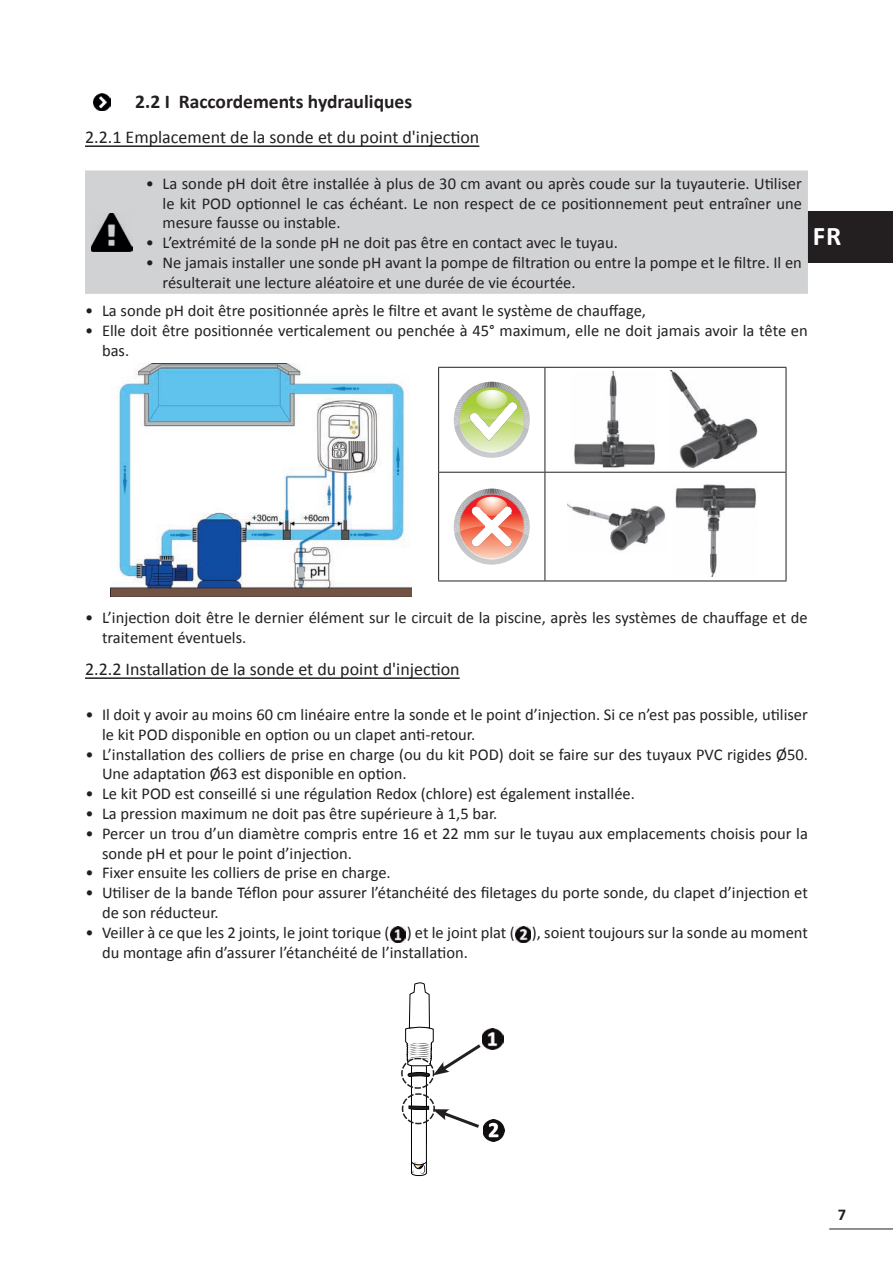
<style>
.page{position:relative;width:893px;height:1263px;background:#fff}
.page>*{position:absolute;margin:0;border:0;box-sizing:border-box;transform-origin:0 0}
.t1{font:700 27px "Calibri";color:#fff}
.t2{font:700 19.5px "Calibri";color:#231f20}
.t3{font:18px "Calibri";color:#231f20}
.t4{font:16.5px/19.8px "Calibri";color:#231f20}
.t5{font:700 16.5px "Calibri";color:#231f20}
</style>
<div class="page">
<hr style="left:829px;top:1228px;width:64px;height:1px;background:#231f20">
<div style="left:808px;top:211px;width:85px;height:51px;background:#231f20"></div>
<hr style="left:85px;top:145px;width:394px;height:2px;background:#231f20">
<hr style="left:85px;top:677px;width:375px;height:2px;background:#231f20">
<img style="left:94px;top:94px;width:17px;height:17px">
<div style="left:85px;top:170px;width:723px;height:124px;background:#d1d2d4"></div>
<img style="left:91px;top:213px;width:41px;height:38px">
<img style="left:391px;top:927px;width:15px;height:15px">
<img style="left:516px;top:927px;width:15px;height:15px">
<img style="left:484px;top:1028px;width:19px;height:22px">
<img style="left:484px;top:1120px;width:20px;height:21px">
<svg style="left:401px;top:982px;width:83px;height:194px"></svg>
<img style="left:111px;top:364px;width:301px;height:232px">
<hr style="left:438px;top:367px;width:107px;height:1px;background:#231f20">
<hr style="left:438px;top:368px;width:1px;height:104px;background:#231f20">
<hr style="left:545px;top:367px;width:241px;height:1px;background:#231f20">
<hr style="left:545px;top:368px;width:1px;height:104px;background:#231f20">
<hr style="left:786px;top:368px;width:1px;height:104px;background:#231f20">
<hr style="left:438px;top:472px;width:107px;height:1px;background:#231f20">
<hr style="left:438px;top:473px;width:1px;height:108px;background:#231f20">
<hr style="left:786px;top:473px;width:1px;height:108px;background:#231f20">
<hr style="left:438px;top:581px;width:107px;height:1px;background:#231f20">
<hr style="left:545px;top:581px;width:241px;height:1px;background:#231f20">
<svg style="left:454px;top:382px;width:76px;height:76px"></svg>
<img style="left:573px;top:371px;width:82px;height:97px">
<img style="left:669px;top:370px;width:89px;height:99px">
<svg style="left:439px;top:472px;width:347px;height:109px"></svg>
<img style="left:567px;top:500px;width:101px;height:53px">
<img style="left:674px;top:481px;width:83px;height:96px">
<p class="t2" style="left:135px;top:89px;width:278px">2.2 I Raccordements hydrauliques</p>
<p class="t3" style="left:85px;top:126px;width:396px">2.2.1 Emplacement de la sonde et du point d'injection</p>
<p class="t4" style="left:163px;top:173px;width:641px;text-align:justify;text-indent:-17px">• La sonde pH doit être installée à plus de 30 cm avant ou après coude sur la tuyauterie. Utiliser le kit POD optionnel le cas échéant. Le non respect de ce positionnement peut entraîner une mesure fausse ou instable.</p>
<p class="t4" style="left:146px;top:233px;width:473px">• L’extrémité de la sonde pH ne doit pas être en contact avec le tuyau.</p>
<p class="t4" style="left:163px;top:253px;width:641px;text-indent:-17px">• Ne jamais installer une sonde pH avant la pompe de filtration ou entre la pompe et le filtre. Il en résulterait une lecture aléatoire et une durée de vie écourtée.</p>
<p class="t4" style="left:85px;top:301px;width:562px">• La sonde pH doit être positionnée après le filtre et avant le système de chauffage,</p>
<p class="t4" style="left:102px;top:321px;width:707px;text-indent:-17px">• Elle doit être positionnée verticalement ou penchée à 45° maximum, elle ne doit jamais avoir la tête en bas.</p>
<h1 class="t1" style="left:813px;top:219px;width:30px">FR</h1>
<p class="t4" style="left:102px;top:608px;width:707px;text-indent:-17px">• L’injection doit être le dernier élément sur le circuit de la piscine, après les systèmes de chauffage et de traitement éventuels.</p>
<p class="t3" style="left:85px;top:658px;width:376px">2.2.2 Installation de la sonde et du point d'injection</p>
<p class="t4" style="left:102px;top:705px;width:707px;text-indent:-17px">• Il doit y avoir au moins 60 cm linéaire entre la sonde et le point d’injection. Si ce n’est pas possible, utiliser le kit POD disponible en option ou un clapet anti-retour.</p>
<p class="t4" style="left:102px;top:744px;width:707px;text-indent:-17px">• L’installation des colliers de prise en charge (ou du kit POD) doit se faire sur des tuyaux PVC rigides Ø50.<br>Une adaptation Ø63 est disponible en option.</p>
<p class="t4" style="left:85px;top:784px;width:551px">• Le kit POD est conseillé si une régulation Redox (chlore) est également installée.</p>
<p class="t4" style="left:85px;top:804px;width:413px">• La pression maximum ne doit pas être supérieure à 1,5 bar.</p>
<p class="t4" style="left:102px;top:823px;width:707px;text-indent:-17px">• Percer un trou d’un diamètre compris entre 16 et 22 mm sur le tuyau aux emplacements choisis pour la sonde pH et pour le point d’injection.</p>
<p class="t4" style="left:85px;top:863px;width:307px">• Fixer ensuite les colliers de prise en charge.</p>
<p class="t4" style="left:102px;top:883px;width:707px;text-indent:-17px">• Utiliser de la bande Téflon pour assurer l’étanchéité des filetages du porte sonde, du clapet d’injection et de son réducteur.</p>
<p class="t4" style="left:102px;top:922px;width:707px;text-indent:-17px">• Veiller à ce que les 2 joints, le joint torique ( ) et le joint plat ( ), soient toujours sur la sonde au moment du montage afin d’assurer l’étanchéité de l’installation.</p>
<p class="t5" style="left:838px;top:1204px;width:10px">7</p>
</div>
